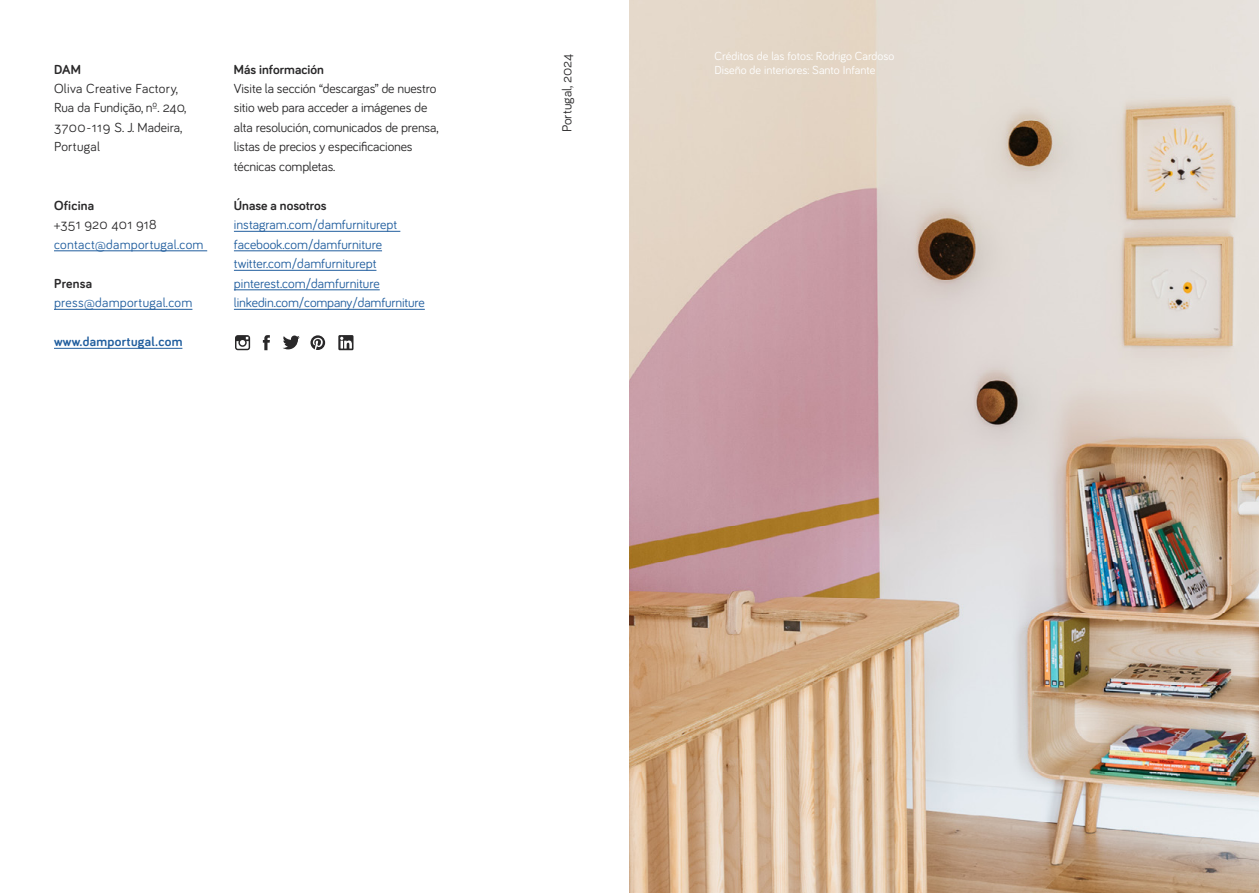
<style>
.page{position:relative;width:1259px;height:893px;background:#fff}
.page>*{position:absolute;margin:0;border:0;box-sizing:border-box;transform-origin:0 0}
.t1{font:13.5px/19.5px "Bariol";letter-spacing:-.01em;color:#292829}
.t2{font:13.5px/19.5px "Bariol";color:#215e9e}
.t3{font:13.5px/19.5px "Bariol";letter-spacing:.02em;color:#292829}
.t4{font:13.5px "Bariol";letter-spacing:.02em;color:#215e9e}
.t5{font:700 13.5px "Bariol";color:#292829}
.t6{font:700 13.5px "Bariol";letter-spacing:.02em;color:#215e9e}
.t7{font:700 13.5px "Bariol";letter-spacing:.02em;color:#292829}
.t8{font:12px/13.5px "Bariol";color:#fff}
</style>
<div class="page">
<img style="left:629px;top:0;width:630px;height:893px">
<hr style="left:54px;top:251px;width:153px;height:1px;background:#215e9e">
<hr style="left:54px;top:309px;width:138px;height:1px;background:#215e9e">
<hr style="left:54px;top:348px;width:128px;height:1px;background:#215e9e">
<hr style="left:234px;top:231px;width:166px;height:1px;background:#215e9e">
<hr style="left:234px;top:251px;width:148px;height:1px;background:#215e9e">
<hr style="left:234px;top:270px;width:142px;height:1px;background:#215e9e">
<hr style="left:234px;top:290px;width:146px;height:1px;background:#215e9e">
<hr style="left:234px;top:309px;width:191px;height:1px;background:#215e9e">
<svg style="left:263px;top:335px;width:7px;height:15px"></svg>
<svg style="left:310px;top:335px;width:15px;height:15px"></svg>
<svg style="left:283px;top:335px;width:17px;height:14px"></svg>
<svg style="left:235px;top:335px;width:15px;height:15px"></svg>
<svg style="left:338px;top:335px;width:15px;height:15px"></svg>
<p class="t5" style="left:54px;top:60px;width:29px">DAM</p>
<p class="t3" style="left:54px;top:78px;width:134px">Oliva Creative Factory,<br>Rua da Fundição, nº. 240,<br>3700-119 S. J. Madeira,<br>Portugal</p>
<p class="t7" style="left:54px;top:196px;width:42px">Oficina</p>
<p class="t3" style="left:54px;top:214px;width:104px">+351 920 401 918</p>
<p class="t4" style="left:54px;top:235px;width:151px">contact@damportugal.com</p>
<p class="t5" style="left:54px;top:274px;width:40px">Prensa</p>
<p class="t4" style="left:54px;top:294px;width:140px">press@damportugal.com</p>
<p class="t6" style="left:54px;top:333px;width:130px">www.damportugal.com</p>
<p class="t5" style="left:234px;top:60px;width:91px">Más información</p>
<p class="t1" style="left:234px;top:78px;width:206px">Visite la sección “descargas” de nuestro sitio web para acceder a imágenes de alta resolución, comunicados de prensa, listas de precios y especificaciones técnicas completas.</p>
<p class="t5" style="left:234px;top:196px;width:94px">Únase a nosotros</p>
<p class="t2" style="left:234px;top:214px;width:192px">instagram.com/damfurniturept facebook.com/damfurniture twitter.com/damfurniturept pinterest.com/damfurniture linkedin.com/company/damfurniture</p>
<p class="t1" style="left:556px;top:132px;width:80px;rotate:-90deg">Portugal, 2024</p>
<p class="t8" style="left:714px;top:49px;width:181px">Créditos de las fotos: Rodrigo Cardoso<br>Diseño de interiores: Santo Infante</p>
</div>
